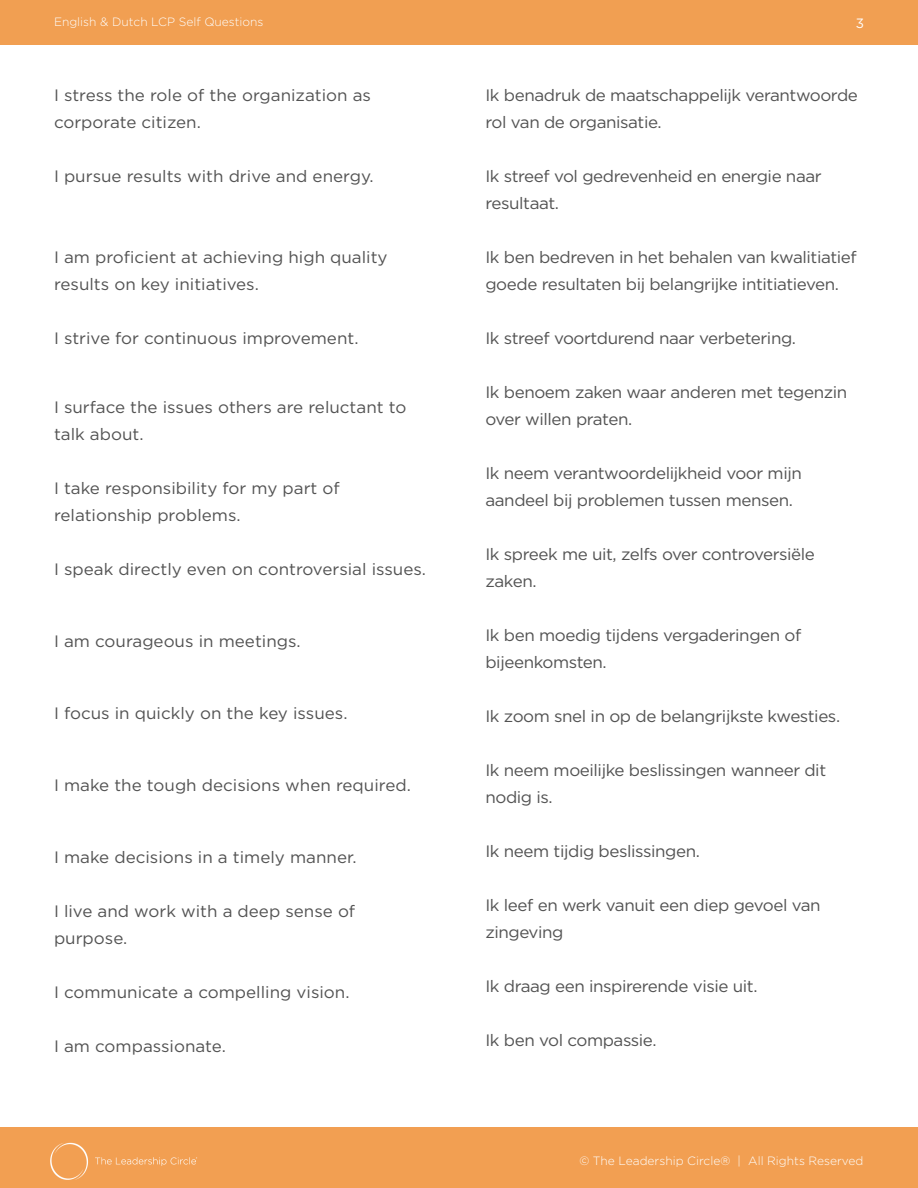
<style>
.page{position:relative;width:918px;height:1188px;background:#fff}
.page>*{position:absolute;margin:0;border:0;box-sizing:border-box;transform-origin:0 0}
.paragraph_body{font:16.5px/27px "Gotham";letter-spacing:-.025em;color:#535353}
.paragraph_body-2{font:16.5px/27px "Gotham";color:#535353}
.t1{font:13.5px "Gotham";color:#fff}
.t2{font:300 12px "Gotham";color:#feffff}
</style>
<div class="page">
<div style="left:0;top:1128px;width:918px;height:60px;background:#f29f52"></div>
<div style="left:0;top:0;width:918px;height:44px;background:#f19f52"></div>
<img style="left:50px;top:1142px;width:147px;height:38px">
<p class="t2" style="left:54px;top:16px;width:211px">English &amp; Dutch LCP Self Questions</p>
<p class="t1" style="left:856px;top:15px;width:10px">3</p>
<p class="paragraph_body-2" style="left:54px;top:81px;width:319px">I stress the role of the organization as corporate citizen.</p>
<p class="paragraph_body-2" style="left:54px;top:162px;width:321px">I pursue results with drive and energy.</p>
<p class="paragraph_body-2" style="left:54px;top:243px;width:335px">I am proficient at achieving high quality results on key initiatives.</p>
<p class="paragraph_body-2" style="left:54px;top:324px;width:306px">I strive for continuous improvement.</p>
<p class="paragraph_body-2" style="left:54px;top:393px;width:354px">I surface the issues others are reluctant to talk about.</p>
<p class="paragraph_body-2" style="left:54px;top:474px;width:287px">I take responsibility for my part of relationship problems.</p>
<p class="paragraph_body-2" style="left:54px;top:555px;width:374px">I speak directly even on controversial issues.</p>
<p class="paragraph_body-2" style="left:54px;top:627px;width:248px">I am courageous in meetings.</p>
<p class="paragraph_body-2" style="left:54px;top:699px;width:295px">I focus in quickly on the key issues.</p>
<p class="paragraph_body-2" style="left:54px;top:771px;width:358px">I make the tough decisions when required.</p>
<p class="paragraph_body-2" style="left:54px;top:843px;width:304px">I make decisions in a timely manner.</p>
<p class="paragraph_body-2" style="left:54px;top:897px;width:303px">I live and work with a deep sense of purpose.</p>
<p class="paragraph_body-2" style="left:54px;top:978px;width:297px">I communicate a compelling vision.</p>
<p class="paragraph_body-2" style="left:54px;top:1032px;width:173px">I am compassionate.</p>
<p class="paragraph_body" style="left:485px;top:81px;width:374px">Ik benadruk de maatschappelijk verantwoorde rol van de organisatie.</p>
<p class="paragraph_body" style="left:485px;top:162px;width:338px">Ik streef vol gedrevenheid en energie naar resultaat.</p>
<p class="paragraph_body" style="left:485px;top:243px;width:373px">Ik ben bedreven in het behalen van kwalitiatief goede resultaten bij belangrijke intitiatieven.</p>
<p class="paragraph_body" style="left:485px;top:324px;width:312px">Ik streef voortdurend naar verbetering.</p>
<p class="paragraph_body" style="left:485px;top:378px;width:363px">Ik benoem zaken waar anderen met tegenzin over willen praten.</p>
<p class="paragraph_body" style="left:485px;top:459px;width:318px">Ik neem verantwoordelijkheid voor mijn aandeel bij problemen tussen mensen.</p>
<p class="paragraph_body" style="left:485px;top:540px;width:331px">Ik spreek me uit, zelfs over controversiële zaken.</p>
<p class="paragraph_body" style="left:485px;top:621px;width:317px">Ik ben moedig tijdens vergaderingen of bijeenkomsten.</p>
<p class="paragraph_body" style="left:485px;top:702px;width:356px">Ik zoom snel in op de belangrijkste kwesties.</p>
<p class="paragraph_body" style="left:485px;top:756px;width:342px">Ik neem moeilijke beslissingen wanneer dit nodig is.</p>
<p class="paragraph_body" style="left:485px;top:837px;width:216px">Ik neem tijdig beslissingen.</p>
<p class="paragraph_body" style="left:485px;top:891px;width:337px">Ik leef en werk vanuit een diep gevoel van zingeving</p>
<p class="paragraph_body" style="left:485px;top:972px;width:274px">Ik draag een inspirerende visie uit.</p>
<p class="paragraph_body" style="left:485px;top:1026px;width:173px">Ik ben vol compassie.</p>
<p class="t2" style="left:579px;top:1154px;width:286px">© The Leadership Circle® | All Rights Reserved</p>
</div>
